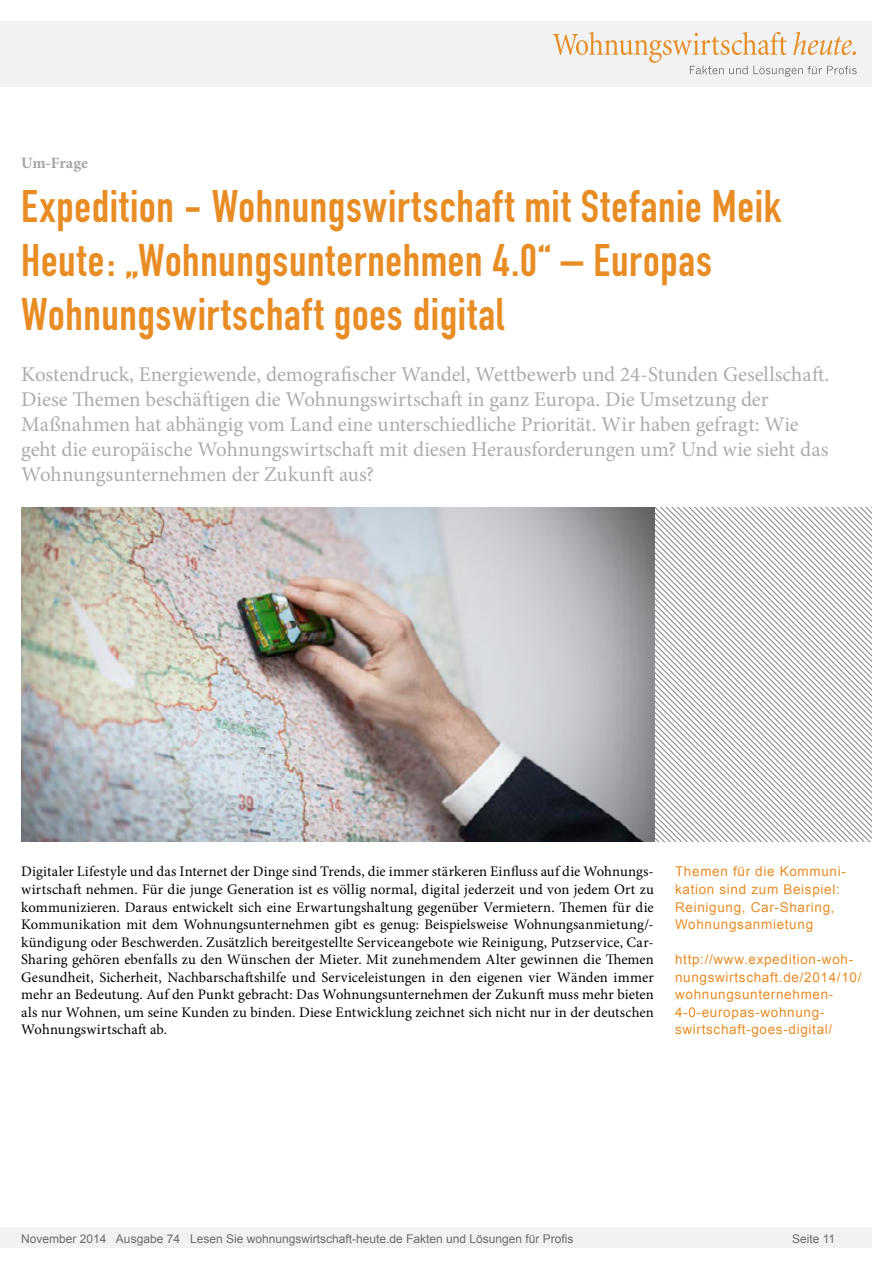
<style>
.page{position:relative;width:893px;height:1263px;background:#fff}
.page>*{position:absolute;margin:0;border:0;box-sizing:border-box;transform-origin:0 0}
.Überschrift_Groß{font:45px/54px "DIN Engschrift";letter-spacing:.015em;color:#e88c24}
.Überschrift_Groß-2{font:21px/25.2px "Minion Pro";letter-spacing:-.005em;color:#acacac}
.Kategorie{font:700 15.75px "Minion Pro";letter-spacing:-.01em;color:#a4a4a4}
.Fließtext_erste_Zeil{font:14.7px/17.5px "Minion Pro";letter-spacing:.005em;color:#000;text-align:justify}
.Info{font:13.5px/17.5px "Arial";letter-spacing:.05em;color:#e88c24}
.t1{font:12px "Arial";color:#6c6c6c}
</style>
<div class="page">
<div style="left:0;top:1227px;width:872px;height:20px;background:#f1f2f3"></div>
<div style="left:0;top:21px;width:872px;height:66px;background:#f1f2f3"></div>
<svg style="left:553px;top:32px;width:304px;height:45px"></svg>
<svg style="left:654px;top:508px;width:218px;height:88px"></svg>
<svg style="left:654px;top:596px;width:218px;height:245px"></svg>
<img style="left:21px;top:508px;width:633px;height:333px">
<p class="Kategorie" style="left:21px;top:152px;width:68px">Um-Frage</p>
<p class="Überschrift_Groß" style="left:21px;top:180px;width:761px">Expedition - Wohnungswirtschaft mit Stefanie Meik<br>Heute: „Wohnungsunternehmen 4.0“ – Europas<br>Wohnungswirtschaft goes digital</p>
<p class="Überschrift_Groß-2" style="left:21px;top:361px;width:810px">Kostendruck, Energiewende, demografischer Wandel, Wettbewerb und 24-Stunden Gesellschaft.<br>Diese Themen beschäftigen die Wohnungswirtschaft in ganz Europa. Die Umsetzung der Maßnahmen hat abhängig vom Land eine unterschiedliche Priorität. Wir haben gefragt: Wie geht die europäische Wohnungswirtschaft mit diesen Herausforderungen um? Und wie sieht das Wohnungsunternehmen der Zukunft aus?</p>
<p class="Fließtext_erste_Zeil" style="left:21px;top:863px;width:634px">Digitaler Lifestyle und das Internet der Dinge sind Trends, die immer stärkeren Einfluss auf die Wohnungs&shy;wirtschaft nehmen. Für die junge Generation ist es völlig normal, digital jederzeit und von jedem Ort zu kommunizieren. Daraus entwickelt sich eine Erwartungshaltung gegenüber Vermietern. Themen für die Kommunikation mit dem Wohnungsunternehmen gibt es genug: Beispielsweise Wohnungsanmietung/- kündigung oder Beschwerden. Zusätzlich bereitgestellte Serviceangebote wie Reinigung, Putzservice, Car-Sharing gehören ebenfalls zu den Wünschen der Mieter. Mit zunehmendem Alter gewinnen die Themen Gesundheit, Sicherheit, Nachbarschaftshilfe und Serviceleistungen in den eigenen vier Wänden immer mehr an Bedeutung. Auf den Punkt gebracht: Das Wohnungsunternehmen der Zukunft muss mehr bieten als nur Wohnen, um seine Kunden zu binden. Diese Entwicklung zeichnet sich nicht nur in der deutschen Wohnungswirtschaft ab.</p>
<p class="Info" style="left:675px;top:863px;width:172px">Themen für die Kommuni&shy;kation sind zum Beispiel:<br>Reinigung, Car-Sharing,<br>Wohnungsanmietung</p>
<p class="Info" style="left:675px;top:951px;width:188px">http://www.expedition-woh&shy;nungswirtschaft.de/2014/10/ wohnungsunternehmen-<br>4-0-europas-wohnung&shy;swirtschaft-goes-digital/</p>
<p class="t1" style="left:21px;top:1230px;width:554px">November 2014 Ausgabe 74 Lesen Sie wohnungswirtschaft-heute.de Fakten und Lösungen für Profis</p>
<p class="t1" style="left:792px;top:1231px;width:45px">Seite 11</p>
</div>
